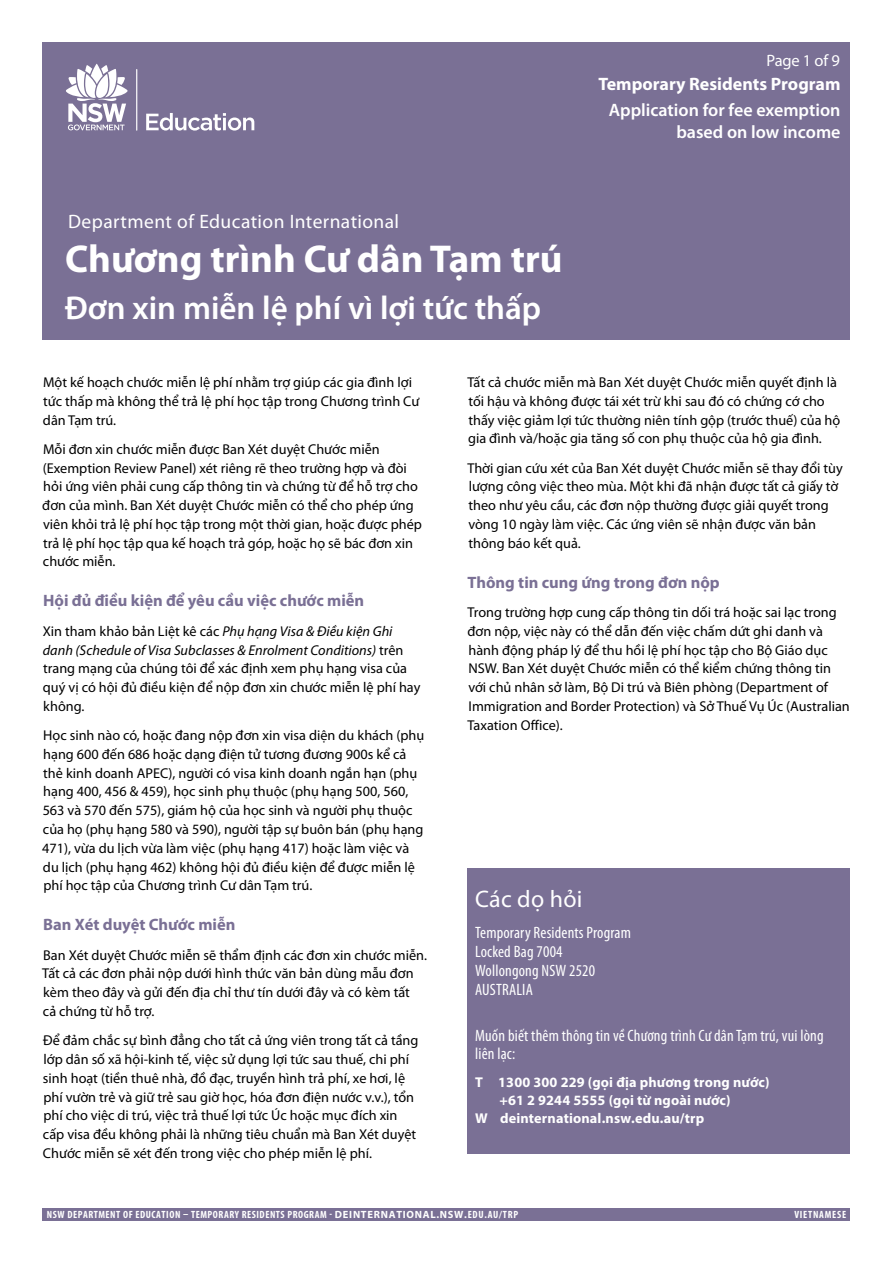
<style>
.page{position:relative;width:893px;height:1263px;background:#fff}
.page>*{position:absolute;margin:0;border:0;box-sizing:border-box;transform-origin:0 0}
.t1{font:700 39px "Myriad Pro";color:#fff}
.t2{font:600 33px "Myriad Pro";color:#fff}
.t3{font:24px "Myriad Pro";letter-spacing:.01em;color:#fff}
.t4{font:19.5px "Myriad Pro";letter-spacing:.02em;color:#fff}
.t5{font:600 18px/21.6px "Myriad Pro";color:#fff;text-align:right}
.t6{font:700 18px "Myriad Pro";color:#fff}
.t7{font:condensed 16.5px/18.8px "Myriad Pro";letter-spacing:.01em;color:#fff}
.Language_sub_heading{font:700 16.5px "Myriad Pro";color:#7a7095}
.t8{font:16.5px "Myriad Pro";letter-spacing:-.015em;color:#fff}
.Language_copy{font:14.25px/18.8px "Myriad Pro";color:#000}
.t9{font:700 14.25px "Myriad Pro";letter-spacing:.01em;color:#fff}
.t10{font:700 condensed 10.5px "Myriad Pro";letter-spacing:.05em;color:#fff}
.t11{font:700 condensed 10.5px "Myriad Pro";letter-spacing:.07em;color:#fff}
.s1{font-style:italic}
.s2{font-stretch:normal}
</style>
<div class="page">
<div style="left:43px;top:43px;width:807px;height:297px;background:#7a7095"></div>
<div style="left:43px;top:1208px;width:807px;height:12px;background:#7a7095"></div>
<hr style="left:136px;top:69px;width:1px;height:62px;background:#fff">
<svg style="left:66px;top:64px;width:62px;height:66px"></svg>
<svg style="left:146px;top:113px;width:108px;height:18px"></svg>
<div style="left:467px;top:867px;width:382px;height:286px;background:#7a7095"></div>
<h3 class="t4" style="left:68px;top:209px;width:333px">Department of Education International</h3>
<h1 class="t1" style="left:65px;top:234px;width:499px">Chương trình Cư dân Tạm trú</h1>
<h2 class="t2" style="left:65px;top:286px;width:478px">Đơn xin miễn lệ phí vì lợi tức thấp</h2>
<p class="t8" style="left:766px;top:50px;width:75px">Page 1 of 9</p>
<p class="t6" style="left:598px;top:72px;width:244px">Temporary Residents Program</p>
<p class="t5" style="left:609px;top:99px;width:233px">Application for fee exemption based on low income</p>
<p class="Language_copy" style="left:43px;top:373px;width:378px">Một kế hoạch chước miễn lệ phí nhằm trợ giúp các gia đình lợi tức thấp mà không thể trả lệ phí học tập trong Chương trình Cư dân Tạm trú.</p>
<p class="Language_copy" style="left:42px;top:439px;width:381px">Mỗi đơn xin chước miễn được Ban Xét duyệt Chước miễn (Exemption Review Panel) xét riêng rẽ theo trường hợp và đòi hỏi ứng viên phải cung cấp thông tin và chứng từ để hỗ trợ cho đơn của mình. Ban Xét duyệt Chước miễn có thể cho phép ứng viên khỏi trả lệ phí học tập trong một thời gian, hoặc được phép trả lệ phí học tập qua kế hoạch trả góp, hoặc họ sẽ bác đơn xin chước miễn.</p>
<h3 class="Language_sub_heading" style="left:43px;top:590px;width:323px">Hội đủ điều kiện để yêu cầu việc chước miễn</h3>
<p class="Language_copy" style="left:43px;top:621px;width:379px">Xin tham khảo bản Liệt kê các <span class="s1">Phụ hạng Visa &amp; Điều kiện Ghi danh (Schedule of Visa Subclasses &amp; Enrolment Conditions)</span> trên trang mạng của chúng tôi để xác định xem phụ hạng visa của quý vị có hội đủ điều kiện để nộp đơn xin chước miễn lệ phí hay không.</p>
<p class="Language_copy" style="left:42px;top:726px;width:384px">Học sinh nào có, hoặc đang nộp đơn xin visa diện du khách (phụ hạng 600 đến 686 hoặc dạng điện tử tương đương 900s kể cả thẻ kinh doanh APEC), người có visa kinh doanh ngắn hạn (phụ hạng 400, 456 &amp; 459), học sinh phụ thuộc (phụ hạng 500, 560, 563 và 570 đến 575), giám hộ của học sinh và người phụ thuộc của họ (phụ hạng 580 và 590), người tập sự buôn bán (phụ hạng 471), vừa du lịch vừa làm việc (phụ hạng 417) hoặc làm việc và du lịch (phụ hạng 462) không hội đủ điều kiện để được miễn lệ phí học tập của Chương trình Cư dân Tạm trú.</p>
<h3 class="Language_sub_heading" style="left:43px;top:914px;width:194px">Ban Xét duyệt Chước miễn</h3>
<p class="Language_copy" style="left:42px;top:945px;width:386px">Ban Xét duyệt Chước miễn sẽ thẩm định các đơn xin chước miễn.<br>Tất cả các đơn phải nộp dưới hình thức văn bản dùng mẫu đơn kèm theo đây và gửi đến địa chỉ thư tín dưới đây và có kèm tất<br>cả chứng từ hỗ trợ.</p>
<p class="Language_copy" style="left:43px;top:1031px;width:377px">Để đảm chắc sự bình đẳng cho tất cả ứng viên trong tất cả tầng lớp dân số xã hội-kinh tế, việc sử dụng lợi tức sau thuế, chi phí sinh hoạt (tiền thuê nhà, đồ đạc, truyền hình trả phí, xe hơi, lệ phí vườn trẻ và giữ trẻ sau giờ học, hóa đơn điện nước v.v.), tổn phí cho việc di trú, việc trả thuế lợi tức Úc hoặc mục đích xin cấp visa đều không phải là những tiêu chuẩn mà Ban Xét duyệt Chước miễn sẽ xét đến trong việc cho phép miễn lệ phí.</p>
<p class="Language_copy" style="left:467px;top:373px;width:374px">Tất cả chước miễn mà Ban Xét duyệt Chước miễn quyết định là tối hậu và không được tái xét trừ khi sau đó có chứng cớ cho thấy việc giảm lợi tức thường niên tính gộp (trước thuế) của hộ gia đình và/hoặc gia tăng số con phụ thuộc của hộ gia đình.</p>
<p class="Language_copy" style="left:467px;top:458px;width:377px">Thời gian cứu xét của Ban Xét duyệt Chước miễn sẽ thay đổi tùy lượng công việc theo mùa. Một khi đã nhận được tất cả giấy tờ theo như yêu cầ u, các đơn nộp thường được giải quyết trong vòng 10 ngày làm việc. Các ứng viên sẽ nhận được văn bản thông báo kết quả.</p>
<h3 class="Language_sub_heading" style="left:468px;top:571px;width:254px">Thông tin cung ứng trong đơn nộp</h3>
<p class="Language_copy" style="left:467px;top:603px;width:384px">Trong trường hợp cung cấp thông tin dối trá hoặc sai lạc trong đơn nộp, việc này có thể dẫn đến việc chấm dứt ghi danh và hành động pháp lý để thu hồi lệ phí học tập cho Bộ Giáo dục NSW. Ban Xét duyệt Chước miễn có thể kiểm chứng thông tin với chủ nhân sở làm, Bộ Di trú và Biên phòng (Department of Immigration and Border Protection) và Sở Thuế Vụ Úc (Australian Taxation Office).</p>
<h3 class="t3" style="left:475px;top:884px;width:109px">Các dọ hỏi</h3>
<p class="t7" style="left:475px;top:923px;width:157px">Temporary Residents Program<br>Locked Bag 7004<br>Wollongong NSW 2520<br>AUSTRALIA</p>
<p class="t7" style="left:475px;top:1025px;width:350px">Muốn biết thêm thông tin về Chương trình Cư dân Tạm trú, vui lòng liên lạc:</p>
<p class="t9" style="left:475px;top:1072px;width:296px">T 1300 300 229 (gọi địa phương trong nước)</p>
<p class="t9" style="left:499px;top:1090px;width:233px">+61 2 9244 5555 (gọi từ ngoài nước)</p>
<p class="t9" style="left:475px;top:1108px;width:230px">W deinternational.nsw.edu.au/trp</p>
<p class="t10" style="left:47px;top:1208px;width:473px">NSW DEPARTMENT OF EDUCATION – TEMPORARY RESIDENTS PROGRAM - <span class="s2">DEINTERNATIONAL.NSW.</span>EDU.AU/TRP</p>
<p class="t11" style="left:794px;top:1208px;width:53px">VIETNAMESE</p>
</div>
